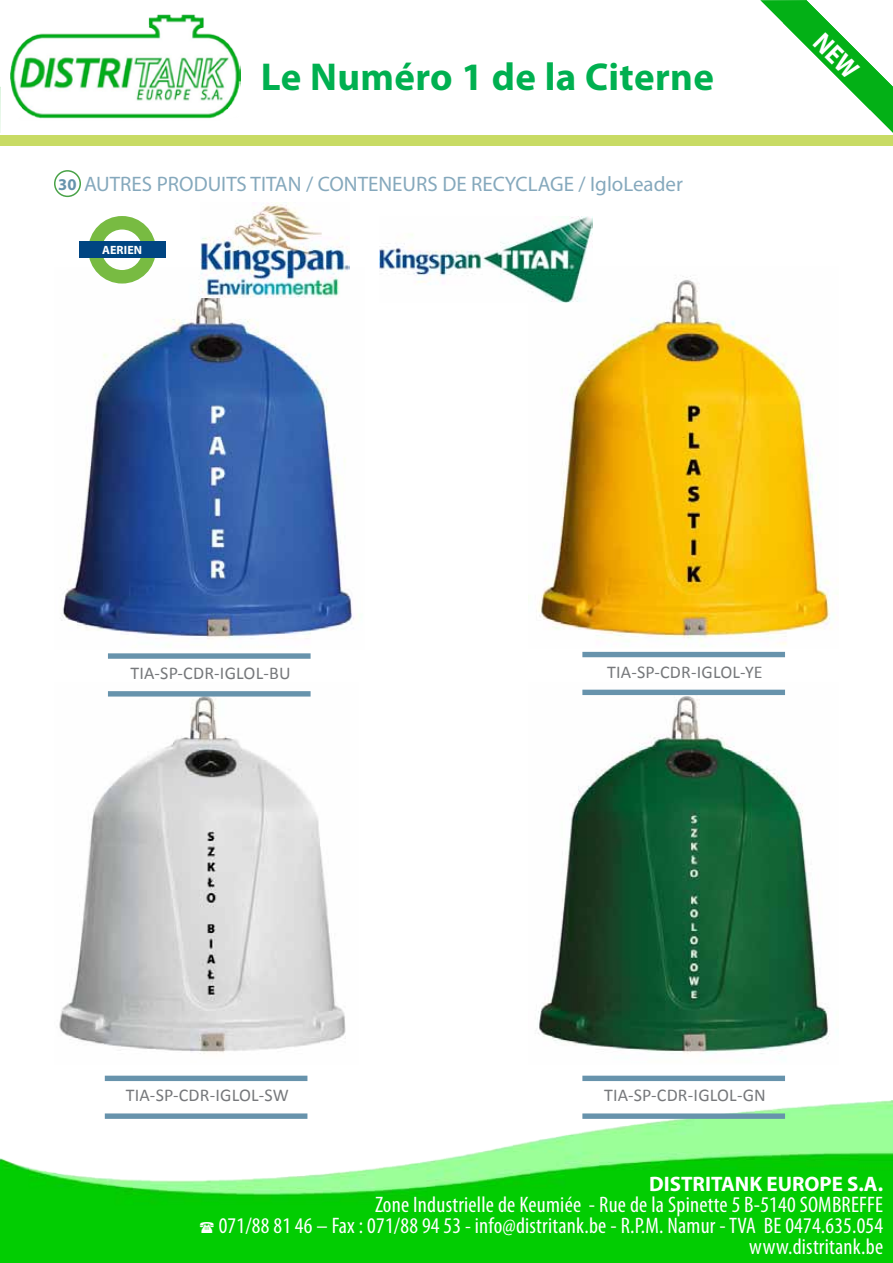
<style>
.page{position:relative;width:893px;height:1263px;background:#fff}
.page>*{position:absolute;margin:0;border:0;box-sizing:border-box;transform-origin:0 0}
.t1{font:700 39px "Myriad Pro";letter-spacing:.01em;color:#00b050}
.t2{font:condensed 22.5px/21px "Myriad Pro";letter-spacing:.01em;color:#fff;text-align:right}
.t3{font:21px "Myriad Pro";color:#6793ac}
.t4{font:700 21px "Myriad Pro";color:#fff}
.t5{font:18px "Calibri";letter-spacing:.01em;color:#76787b}
.t6{font:700 12px "Myriad Pro";letter-spacing:.01em;color:#fff}
.s1{font-weight:700;font-size:16.5px}
.s2{font-size:21px}
</style>
<div class="page">
<img style="left:0;top:1101px;width:893px;height:162px">
<svg style="left:0;top:87px;width:1px;height:46px"></svg>
<div style="left:0;top:135px;width:893px;height:10px;background:#c8db64"></div>
<img style="left:10px;top:14px;width:230px;height:105px">
<div style="left:54px;top:170px;width:27px;height:27px;border:2px solid #49a247;border-radius:50%"></div>
<img style="left:537px;top:689px;width:293px;height:365px">
<div style="left:582px;top:1076px;width:203px;height:5px;background:#6793ac"></div>
<div style="left:582px;top:1113px;width:203px;height:6px;background:#6793ac"></div>
<img style="left:59px;top:696px;width:287px;height:358px">
<div style="left:105px;top:1076px;width:202px;height:5px;background:#6793ac"></div>
<div style="left:105px;top:1113px;width:202px;height:6px;background:#6793ac"></div>
<div style="left:108px;top:653px;width:203px;height:6px;background:#6793ac"></div>
<div style="left:108px;top:691px;width:203px;height:5px;background:#6793ac"></div>
<img style="left:61px;top:267px;width:293px;height:380px">
<img style="left:528px;top:276px;width:304px;height:371px">
<div style="left:582px;top:652px;width:203px;height:5px;background:#6793ac"></div>
<div style="left:582px;top:690px;width:203px;height:5px;background:#6793ac"></div>
<div style="left:88px;top:216px;width:68px;height:68px;border:14px solid #78bb42;border-radius:50%"></div>
<div style="left:79px;top:241px;width:86px;height:17px;background:#004582"></div>
<img style="left:379px;top:216px;width:213px;height:87px">
<img style="left:201px;top:203px;width:148px;height:94px">
<svg style="left:200px;top:1222px;width:14px;height:11px"></svg>
<svg style="left:760px;top:0;width:133px;height:133px"></svg>
<h1 class="t1" style="left:261px;top:51px;width:455px">Le Numéro 1 de la Citerne</h1>
<p class="t3" style="left:58px;top:171px;width:626px"><span class="s1">30</span> AUTRES PRODUITS TITAN / CONTENEURS DE RECYCLAGE / IgloLeader</p>
<p class="t6" style="left:102px;top:242px;width:42px">AERIEN</p>
<p class="t5" style="left:130px;top:662px;width:162px">TIA-SP-CDR-IGLOL-BU</p>
<p class="t5" style="left:607px;top:660px;width:157px">TIA-SP-CDR-IGLOL-YE</p>
<p class="t5" style="left:126px;top:1084px;width:165px">TIA-SP-CDR-IGLOL-SW</p>
<p class="t5" style="left:604px;top:1084px;width:163px">TIA-SP-CDR-IGLOL-GN</p>
<p class="t4" style="left:649px;top:1170px;width:235px">DISTRITANK EUROPE S.A.</p>
<p class="t2" style="left:219px;top:1194px;width:666px">Zone Industrielle de Keumiée - Rue de la Spinette 5 B-5140 SOMBREFFE<br>071/88 81 46 – Fax : 071/88 94 53 <span class="s2">-</span> info@distritank.be - R.P.M. Namur - TVA BE 0474.635.054 www.distritank.be</p>
</div>
